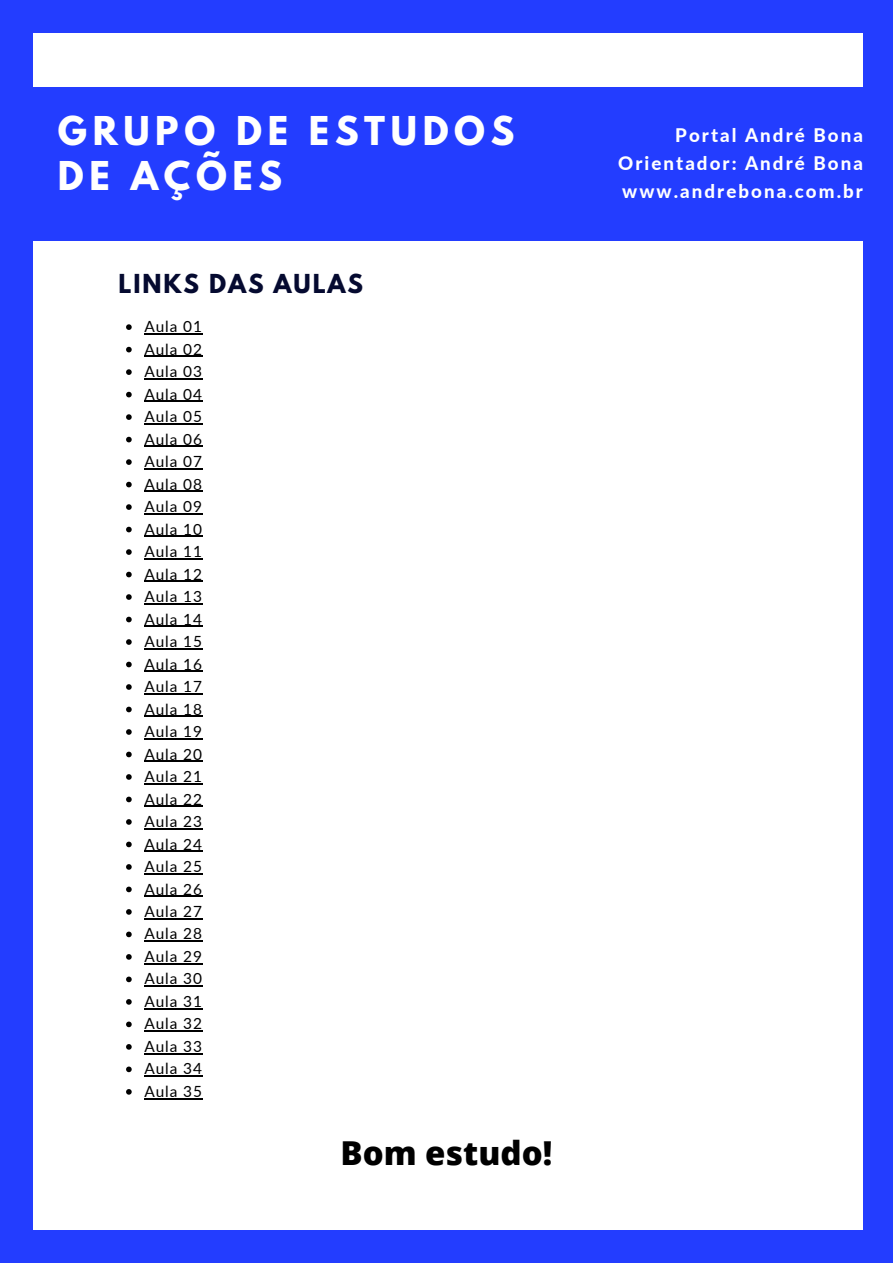
<style>
.page{position:relative;width:893px;height:1264px;background:#fff}
.page>*{position:absolute;margin:0;border:0;box-sizing:border-box;transform-origin:0 0}
.t1{font:700 35.1px/45px "League Spartan";letter-spacing:.16em;color:#fff}
.t2{font:800 33px "Open Sans";color:#000}
.t3{font:700 23.1px "League Spartan";letter-spacing:.08em;color:#050a30}
.t4{font:800 18.75px/28px "Lato";letter-spacing:.11em;color:#fff;text-align:justify}
.t5{font:15.45px/22.5px "Lato";letter-spacing:.06em;color:#000;text-align:justify}
</style>
<div class="page">
<div style="left:0;top:0;width:892px;height:1262px;background:#233dff"></div>
<div style="left:34px;top:33px;width:828px;height:1196px;background:#fff"></div>
<div style="left:0;top:87px;width:892px;height:153px;background:#233dff"></div>
<svg style="left:126px;top:324px;width:6px;height:6px"></svg>
<hr style="left:144px;top:333px;width:59px;height:1px;background:#000">
<svg style="left:126px;top:347px;width:6px;height:5px"></svg>
<hr style="left:144px;top:356px;width:59px;height:1px;background:#000">
<svg style="left:126px;top:369px;width:6px;height:6px"></svg>
<hr style="left:144px;top:378px;width:59px;height:1px;background:#000">
<svg style="left:126px;top:392px;width:6px;height:5px"></svg>
<hr style="left:144px;top:401px;width:59px;height:1px;background:#000">
<svg style="left:126px;top:414px;width:6px;height:6px"></svg>
<hr style="left:144px;top:423px;width:59px;height:1px;background:#000">
<svg style="left:126px;top:437px;width:6px;height:5px"></svg>
<hr style="left:144px;top:446px;width:59px;height:1px;background:#000">
<svg style="left:126px;top:459px;width:6px;height:6px"></svg>
<hr style="left:144px;top:468px;width:59px;height:1px;background:#000">
<svg style="left:126px;top:482px;width:6px;height:5px"></svg>
<hr style="left:144px;top:491px;width:59px;height:1px;background:#000">
<svg style="left:126px;top:504px;width:6px;height:6px"></svg>
<hr style="left:144px;top:513px;width:59px;height:1px;background:#000">
<svg style="left:126px;top:526px;width:6px;height:6px"></svg>
<hr style="left:144px;top:535px;width:59px;height:2px;background:#000">
<svg style="left:126px;top:549px;width:6px;height:6px"></svg>
<hr style="left:144px;top:558px;width:59px;height:1px;background:#000">
<svg style="left:126px;top:571px;width:6px;height:6px"></svg>
<hr style="left:144px;top:580px;width:59px;height:2px;background:#000">
<svg style="left:126px;top:594px;width:6px;height:6px"></svg>
<hr style="left:144px;top:603px;width:59px;height:1px;background:#000">
<svg style="left:126px;top:616px;width:6px;height:6px"></svg>
<hr style="left:144px;top:625px;width:59px;height:2px;background:#000">
<svg style="left:126px;top:639px;width:6px;height:6px"></svg>
<hr style="left:144px;top:648px;width:59px;height:1px;background:#000">
<svg style="left:126px;top:661px;width:6px;height:6px"></svg>
<hr style="left:144px;top:670px;width:59px;height:1px;background:#000">
<svg style="left:126px;top:684px;width:6px;height:5px"></svg>
<hr style="left:144px;top:693px;width:59px;height:1px;background:#000">
<svg style="left:126px;top:706px;width:6px;height:6px"></svg>
<hr style="left:144px;top:715px;width:59px;height:1px;background:#000">
<svg style="left:126px;top:729px;width:6px;height:5px"></svg>
<hr style="left:144px;top:738px;width:59px;height:1px;background:#000">
<svg style="left:126px;top:751px;width:6px;height:6px"></svg>
<hr style="left:144px;top:760px;width:59px;height:1px;background:#000">
<svg style="left:126px;top:774px;width:6px;height:5px"></svg>
<hr style="left:144px;top:783px;width:59px;height:1px;background:#000">
<svg style="left:126px;top:796px;width:6px;height:6px"></svg>
<hr style="left:144px;top:805px;width:59px;height:1px;background:#000">
<svg style="left:126px;top:819px;width:6px;height:5px"></svg>
<hr style="left:144px;top:828px;width:59px;height:1px;background:#000">
<svg style="left:126px;top:841px;width:6px;height:6px"></svg>
<hr style="left:144px;top:850px;width:59px;height:1px;background:#000">
<svg style="left:126px;top:864px;width:6px;height:5px"></svg>
<hr style="left:144px;top:873px;width:59px;height:1px;background:#000">
<svg style="left:126px;top:886px;width:6px;height:6px"></svg>
<hr style="left:144px;top:895px;width:59px;height:1px;background:#000">
<svg style="left:126px;top:909px;width:6px;height:5px"></svg>
<hr style="left:144px;top:918px;width:59px;height:1px;background:#000">
<svg style="left:126px;top:931px;width:6px;height:6px"></svg>
<hr style="left:144px;top:940px;width:59px;height:1px;background:#000">
<svg style="left:126px;top:954px;width:6px;height:5px"></svg>
<hr style="left:144px;top:963px;width:59px;height:1px;background:#000">
<svg style="left:126px;top:976px;width:6px;height:6px"></svg>
<hr style="left:144px;top:985px;width:59px;height:1px;background:#000">
<svg style="left:126px;top:999px;width:6px;height:5px"></svg>
<hr style="left:144px;top:1008px;width:59px;height:1px;background:#000">
<svg style="left:126px;top:1021px;width:6px;height:6px"></svg>
<hr style="left:144px;top:1030px;width:59px;height:1px;background:#000">
<svg style="left:126px;top:1044px;width:6px;height:5px"></svg>
<hr style="left:144px;top:1053px;width:59px;height:1px;background:#000">
<svg style="left:126px;top:1066px;width:6px;height:6px"></svg>
<hr style="left:144px;top:1075px;width:59px;height:1px;background:#000">
<svg style="left:126px;top:1089px;width:6px;height:5px"></svg>
<hr style="left:144px;top:1098px;width:59px;height:1px;background:#000">
<h1 class="t1" style="left:58px;top:112px;width:458px">GRUPO DE ESTUDOS<br>DE AÇÕES</h1>
<h3 class="t3" style="left:118px;top:272px;width:246px">LINKS DAS AULAS</h3>
<p class="t5" style="left:144px;top:315px;width:59px">Aula 01<br>Aula 02<br>Aula 03<br>Aula 04<br>Aula 05<br>Aula 06<br>Aula 07<br>Aula 08<br>Aula 09<br>Aula 10<br>Aula 11<br>Aula 12<br>Aula 13<br>Aula 14<br>Aula 15<br>Aula 16<br>Aula 17<br>Aula 18<br>Aula 19<br>Aula 20<br>Aula 21<br>Aula 22<br>Aula 23<br>Aula 24<br>Aula 25<br>Aula 26<br>Aula 27<br>Aula 28<br>Aula 29<br>Aula 30<br>Aula 31<br>Aula 32<br>Aula 33<br>Aula 34<br>Aula 35</p>
<h2 class="t2" style="left:340px;top:1129px;width:213px">Bom estudo!</h2>
<p class="t4" style="left:618px;top:120px;width:246px;text-indent:57px">Portal André Bona Orientador: André Bona www.andrebona.com.br</p>
</div>
